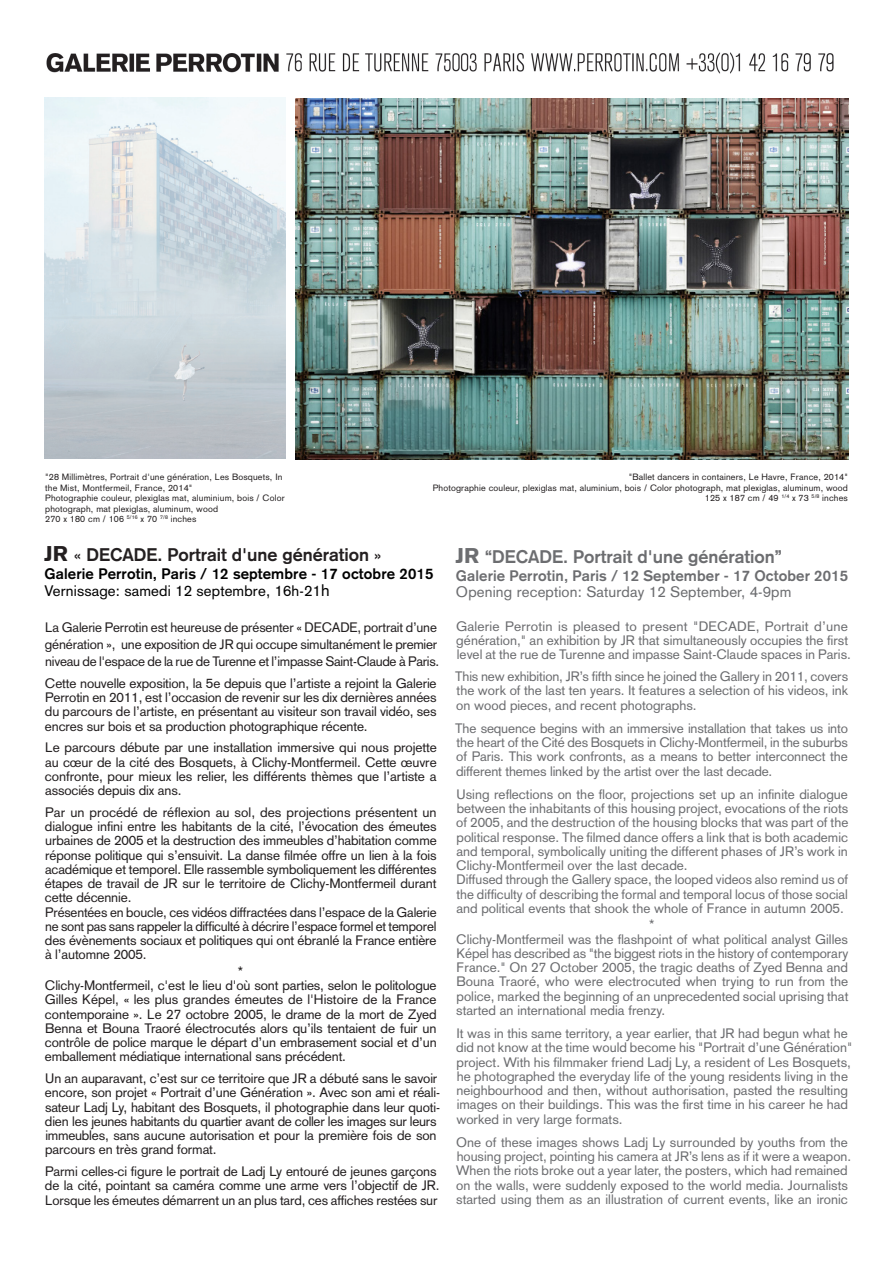
<style>
.page{position:relative;width:893px;height:1263px;background:#fff}
.page>*{position:absolute;margin:0;border:0;box-sizing:border-box;transform-origin:0 0}
.Paragraph_Style_1{font:700 18px "Akzidenz Grotesk";color:#6c6d70}
.Paragraph_Style_1-2{font:700 18px "Akzidenz Grotesk";color:#231f20}
.Paragraph_Style_1-3{font:700 15px "Akzidenz Grotesk";letter-spacing:.01em;color:#6c6d70}
.Paragraph_Style_1-4{font:700 15px "Akzidenz Grotesk";letter-spacing:.01em;color:#000}
.Paragraph_Style_1-5{font:15px "Akzidenz Grotesk";letter-spacing:.01em;color:#6c6d70}
.Paragraph_Style_1-6{font:15px "Akzidenz Grotesk";letter-spacing:.01em;color:#000}
.Paragraph_Style_1-7{font:13.5px/14.2px "Akzidenz Grotesk";color:#6c6d70;text-align:justify}
.Paragraph_Style_1-8{font:13.5px/14.2px "Akzidenz Grotesk";letter-spacing:-.01em;color:#231f20;text-align:justify}
.English_text{font:9px/10.5px "Akzidenz Grotesk";letter-spacing:.02em;color:#231f20}
.s1{font-weight:900;font-size:21px}
.s2{font-weight:400}
.s3{font-size:16.5px}
</style>
<div class="page">
<img style="left:46px;top:52px;width:788px;height:22px">
<img style="left:296px;top:98px;width:552px;height:362px">
<img style="left:44px;top:97px;width:241px;height:362px">
<p class="English_text" style="left:45px;top:472px;width:239px">"28 Millimètres, Portrait d'une génération, Les Bosquets, In the Mist, Montfermeil, France, 2014"</p>
<p class="English_text" style="left:45px;top:493px;width:241px">Photographie couleur, plexiglas mat, aluminium, bois / Color photograph, mat plexiglas, aluminum, wood</p>
<p class="English_text" style="left:45px;top:514px;width:153px">270 x 180 cm / 106 <sup>5/16</sup> x 70 <sup>7/8</sup> inches</p>
<p class="English_text" style="left:629px;top:472px;width:221px">"Ballet dancers in containers, Le Havre, France, 2014"</p>
<p class="English_text" style="left:433px;top:482px;width:417px">Photographie couleur, plexiglas mat, aluminium, bois / Color photograph, mat plexiglas, aluminum, wood</p>
<p class="English_text" style="left:705px;top:493px;width:145px">125 x 187 cm / 49 <sup>1/4</sup> x 73 <sup>5/8</sup> inches</p>
<p class="Paragraph_Style_1-2" style="left:44px;top:544px;width:339px"><span class="s1">JR</span> <span class="s2">«</span> DECADE. Portrait d'une génération <span class="s2">»</span></p>
<p class="Paragraph_Style_1-4" style="left:45px;top:565px;width:390px">Galerie Perrotin, Paris / 12 septembre - 17 octobre 2015</p>
<p class="Paragraph_Style_1-6" style="left:45px;top:582px;width:287px">Vernissage: samedi 12 septembre, 16h-21<span class="s3">h</span></p>
<p class="Paragraph_Style_1-8" style="left:45px;top:618px;width:396px;line-height:17.2px;text-align:left">La Galerie Perrotin est heureuse de présenter « DECADE, portrait d’une génération », une exposition de JR qui occupe simultanément le premier niveau de l'espace de la rue de Turenne et l’impasse Saint-Claude à Paris.</p>
<p class="Paragraph_Style_1-8" style="left:45px;top:676px;width:393px">Cette nouvelle exposition, la 5e depuis que l’artiste a rejoint la Galerie Perrotin en 2011, est l’occasion de revenir sur les dix dernières années du parcours de l’artiste, en présentant au visiteur son travail vidéo, ses encres sur bois et sa production photographique récente.</p>
<p class="Paragraph_Style_1-8" style="left:45px;top:740px;width:393px">Le parcours débute par une installation immersive qui nous projette au cœur de la cité des Bosquets, à Clichy-Montfermeil. Cette œuvre confronte, pour mieux les relier, les différents thèmes que l’artiste a associés depuis dix ans.</p>
<p class="Paragraph_Style_1-8" style="left:45px;top:805px;width:393px">Par un procédé de réflexion au sol, des projections présentent un dialogue infini entre les habitants de la cité, l’évocation des émeutes urbaines de 2005 et la destruction des immeubles d’habitation comme réponse politique qui s’ensuivit. La danse filmée offre un lien à la fois académique et temporel. Elle rassemble symboliquement les différentes étapes de travail de JR sur le territoire de Clichy-Montfermeil durant cette décennie.</p>
<p class="Paragraph_Style_1-8" style="left:45px;top:905px;width:393px">Présentées en boucle, ces vidéos diffractées dans l’espace de la Galerie ne sont pas sans rappeler la difficulté à décrire l’espace formel et temporel des évènements sociaux et politiques qui ont ébranlé la France entière à l’automne 2005.</p>
<p class="Paragraph_Style_1-8" style="left:238px;top:964px;width:7px">*</p>
<p class="Paragraph_Style_1-8" style="left:45px;top:978px;width:393px">Clichy-Montfermeil, c'est le lieu d'où sont parties, selon le politologue Gilles Képel, « les plus grandes émeutes de l'Histoire de la France contemporaine ». Le 27 octobre 2005, le drame de la mort de Zyed Benna et Bouna Traoré électrocutés alors qu’ils tentaient de fuir un contrôle de police marque le départ d’un embrasement social et d’un emballement médiatique international sans précédent.</p>
<p class="Paragraph_Style_1-8" style="left:45px;top:1071px;width:397px;text-align:left">Un an auparavant, c’est sur ce territoire que JR a débuté sans le savoir encore, son projet « Portrait d’une Génération ». Avec son ami et réali&shy;sateur Ladj Ly, habitant des Bosquets, il photographie dans leur quoti&shy;dien les jeunes habitants du quartier avant de coller les images sur leurs immeubles, sans aucune autorisation et pour la première fois de son parcours en très grand format.</p>
<p class="Paragraph_Style_1-8" style="left:45px;top:1164px;width:396px;text-align:left">Parmi celles-ci figure le portrait de Ladj Ly entouré de jeunes garçons de la cité, pointant sa caméra comme une arme vers l’objectif de JR.<br>Lorsque les émeutes démarrent un an plus tard, ces affiches restées sur</p>
<p class="Paragraph_Style_1" style="left:455px;top:546px;width:328px"><span class="s1">JR</span> “DECADE. Portrait d'une génération”</p>
<p class="Paragraph_Style_1-3" style="left:456px;top:566px;width:394px">Galerie Perrotin, Paris / 12 September - 17 October 2015</p>
<p class="Paragraph_Style_1-5" style="left:456px;top:583px;width:337px">Opening reception: Saturday 12 September, 4-9pm</p>
<p class="Paragraph_Style_1-7" style="left:456px;top:619px;width:396px;text-align:left">Galerie Perrotin is pleased to present "DECADE, Portrait d’une génération," an exhibition by JR that simultaneously occupies the first level at the rue de Turenne and impasse Saint-Claude spaces in Paris.</p>
<p class="Paragraph_Style_1-7" style="left:455px;top:669px;width:395px">This new exhibition, JR’s fifth since he joined the Gallery in 2011, covers the work of the last ten years. It features a selection of his videos, ink on wood pieces, and recent photographs.</p>
<p class="Paragraph_Style_1-7" style="left:455px;top:721px;width:394px">The sequence begins with an immersive installation that takes us into the heart of the Cité des Bosquets in Clichy-Montfermeil, in the suburbs of Paris. This work confronts, as a means to better interconnect the different themes linked by the artist over the last decade.</p>
<p class="Paragraph_Style_1-7" style="left:456px;top:787px;width:394px">Using reflections on the floor, projections set up an infinite dialogue between the inhabitants of this housing project, evocations of the riots of 2005, and the destruction of the housing blocks that was part of the political response. The filmed dance offers a link that is both academic and temporal, symbolically uniting the different phases of JR’s work in Clichy-Montfermeil over the last decade.</p>
<p class="Paragraph_Style_1-7" style="left:456px;top:872px;width:393px">Diffused through the Gallery space, the looped videos also remind us of the difficulty of describing the formal and temporal locus of those social and political events that shook the whole of France in autumn 2005.</p>
<p class="Paragraph_Style_1-7" style="left:649px;top:917px;width:7px">*</p>
<p class="Paragraph_Style_1-7" style="left:456px;top:932px;width:394px">Clichy-Montfermeil was the flashpoint of what political analyst Gilles Képel has described as "the biggest riots in the history of contemporary France." On 27 October 2005, the tragic deaths of Zyed Benna and Bouna Traoré, who were electrocuted when trying to run from the police, marked the beginning of an unprecedented social uprising that started an international media frenzy.</p>
<p class="Paragraph_Style_1-7" style="left:456px;top:1026px;width:397px;text-align:left">It was in this same territory, a year earlier, that JR had begun what he did not know at the time would become his "Portrait d’une Génération" project. With his filmmaker friend Ladj Ly, a resident of Les Bosquets, he photographed the everyday life of the young residents living in the neighbourhood and then, without authorisation, pasted the resulting images on their buildings. This was the first time in his career he had worked in very large formats.</p>
<p class="Paragraph_Style_1-7" style="left:456px;top:1135px;width:396px;text-align:left">One of these images shows Ladj Ly surrounded by youths from the housing project, pointing his camera at JR’s lens as if it were a weapon.<br>When the riots broke out a year later, the posters, which had remained on the walls, were suddenly exposed to the world media. Journalists started using them as an illustration of current events, like an ironic</p>
</div>
